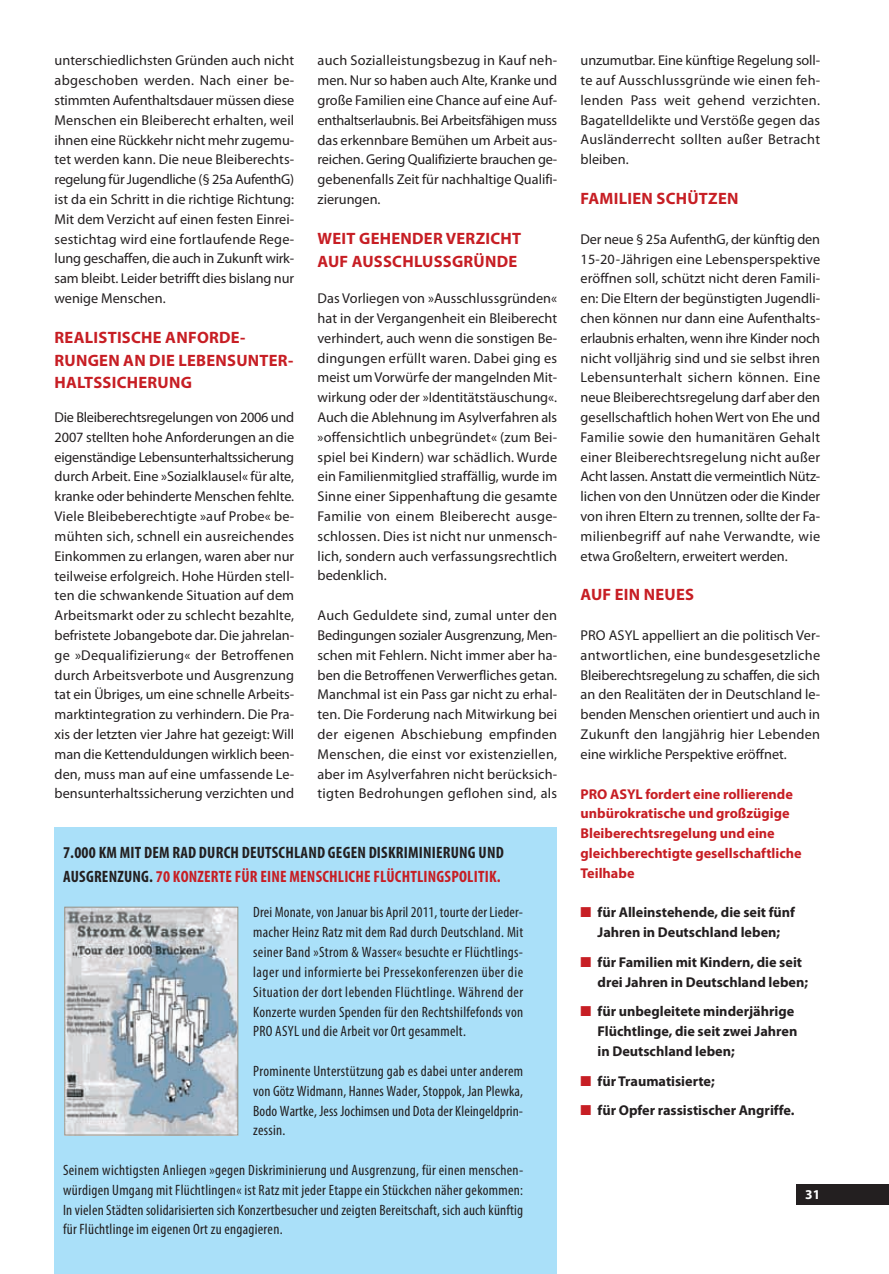
<style>
.page{position:relative;width:889px;height:1274px;background:#fff}
.page>*{position:absolute;margin:0;border:0;box-sizing:border-box;transform-origin:0 0}
.t1{font:700 16.5px/22.8px "Myriad Pro";letter-spacing:.015em;color:#c71e24}
.t2{font:700 condensed 16.5px/24px "Myriad Pro";letter-spacing:.015em;color:#231f20}
.t3{font:condensed 15px/19.8px "Myriad Pro";letter-spacing:.02em;color:#231f20;text-align:justify}
.t4{font:14.25px/19.8px "Myriad Pro";color:#231f20;text-align:justify}
.t5{font:700 14.25px/19.8px "Myriad Pro";color:#231f20}
.t6{font:700 14.25px/19.8px "Myriad Pro";color:#c71e24}
.t7{font:700 13.5px "Myriad Pro";color:#fff}
.s1{color:#c71e24}
</style>
<div class="page">
<svg style="left:54px;top:827px;width:835px;height:446px"></svg>
<p class="t4" style="left:55px;top:52px;width:241px">unterschiedlichsten Gründen auch nicht abgeschoben werden. Nach einer be&shy;stimmten Aufenthaltsdauer müssen diese Menschen ein Bleiberecht erhalten, weil ihnen eine Rückkehr nicht mehr zugemu&shy;tet werden kann. Die neue Bleiberechts&shy;regelung für Jugendliche (§ 25a AufenthG) ist da ein Schritt in die richtige Richtung:<br>Mit dem Verzicht auf einen festen Einrei&shy;sestichtag wird eine fortlaufende Rege&shy;lung geschaffen, die auch in Zukunft wirk&shy;sam bleibt. Leider betrifft dies bislang nur wenige Menschen.</p>
<p class="t1" style="left:55px;top:327px;width:240px">REALISTISCHE ANFORDE-<br>RUNGEN AN DIE LEBENSUNTER-<br>HALTSSICHERUNG</p>
<p class="t4" style="left:55px;top:409px;width:241px">Die Bleiberechtsregelungen von 2006 und 2007 stellten hohe Anforderungen an die eigenständige Lebensunterhaltssicherung durch Arbeit. Eine »Sozialklausel« für alte, kranke oder behinderte Menschen fehlte.<br>Viele Bleibeberechtigte »auf Probe« be&shy;mühten sich, schnell ein ausreichendes Einkommen zu erlangen, waren aber nur teilweise erfolgreich. Hohe Hürden stell&shy;ten die schwankende Situation auf dem Arbeitsmarkt oder zu schlecht bezahlte, befristete Jobangebote dar. Die jahrelan&shy;ge »Dequalifizierung« der Betroffenen durch Arbeitsverbote und Ausgrenzung tat ein Übriges, um eine schnelle Arbeits&shy;marktintegration zu verhindern. Die Pra&shy;xis der letzten vier Jahre hat gezeigt: Will man die Kettenduldungen wirklich been&shy;den, muss man auf eine umfassende Le&shy;bensunterhaltssicherung verzichten und</p>
<p class="t4" style="left:317px;top:52px;width:241px">auch Sozialleistungsbezug in Kauf neh&shy;men. Nur so haben auch Alte, Kranke und große Familien eine Chance auf eine Auf&shy;enthaltserlaubnis. Bei Arbeitsfähigen muss das erkennbare Bemühen um Arbeit aus&shy;reichen. Gering Qualifizierte brauchen ge&shy;gebenenfalls Zeit für nachhaltige Qualifi&shy;zierungen.</p>
<p class="t1" style="left:317px;top:228px;width:205px">WEIT GEHENDER VERZICHT<br>AUF AUSSCHLUSSGRÜNDE</p>
<p class="t4" style="left:317px;top:290px;width:241px">Das Vorliegen von »Ausschlussgründen« hat in der Vergangenheit ein Bleiberecht verhindert, auch wenn die sonstigen Be&shy;dingungen erfüllt waren. Dabei ging es meist um Vorwürfe der mangelnden Mit&shy;wirkung oder der »Identitätstäuschung«.<br>Auch die Ablehnung im Asylverfahren als »offensichtlich unbegründet« (zum Bei&shy;spiel bei Kindern) war schädlich. Wurde ein Familienmitglied straffällig, wurde im Sinne einer Sippenhaftung die gesamte Familie von einem Bleiberecht ausge&shy;schlossen. Dies ist nicht nur unmensch&shy;lich, sondern auch verfassungsrechtlich bedenklich.</p>
<p class="t4" style="left:317px;top:606px;width:241px">Auch Geduldete sind, zumal unter den Bedingungen sozialer Ausgrenzung, Men&shy;schen mit Fehlern. Nicht immer aber ha&shy;ben die Betroffenen Verwerfliches getan.<br>Manchmal ist ein Pass gar nicht zu erhal&shy;ten. Die Forderung nach Mitwirkung bei der eigenen Abschiebung empfinden Menschen, die einst vor existenziellen, aber im Asylverfahren nicht berücksich&shy;tigten Bedrohungen geflohen sind, als</p>
<p class="t2" style="left:63px;top:842px;width:442px">7.000 KM MIT DEM RAD DURCH DEUTSCHLAND GEGEN DISKRIMINIERUNG UND<br>AUSGRENZUNG. <span class="s1">70 KONZERTE FÜR EINE MENSCHLICHE FLÜCHTLINGSPOLITIK.</span></p>
<p class="t3" style="left:253px;top:903px;width:271px">Drei Monate, von Januar bis April 2011, tourte der Lieder&shy;macher Heinz Ratz mit dem Rad durch Deutschland. Mit seiner Band »Strom &amp; Wasser« besuchte er Flüchtlings&shy;lager und informierte bei Pressekonferenzen über die Situation der dort lebenden Flüchtlinge. Während der Konzerte wurden Spenden für den Rechtshilfefonds von PRO ASYL und die Arbeit vor Ort gesammelt.</p>
<p class="t3" style="left:253px;top:1062px;width:271px">Prominente Unterstützung gab es dabei unter anderem von Götz Widmann, Hannes Wader, Stoppok, Jan Plewka, Bodo Wartke, Jess Jochimsen und Dota der Kleingeldprin&shy;zessin.</p>
<p class="t3" style="left:63px;top:1161px;width:461px">Seinem wichtigsten Anliegen »gegen Diskriminierung und Ausgrenzung, für einen menschen&shy;würdigen Umgang mit Flüchtlingen« ist Ratz mit jeder Etappe ein Stückchen näher gekommen:<br>In vielen Städten solidarisierten sich Konzertbesucher und zeigten Bereitschaft, sich auch künftig für Flüchtlinge im eigenen Ort zu engagieren.</p>
<p class="t4" style="left:580px;top:52px;width:241px">unzumutbar. Eine künftige Regelung soll&shy;te auf Ausschlussgründe wie einen feh&shy;lenden Pass weit gehend verzichten.<br>Bagatelldelikte und Verstöße gegen das Ausländerrecht sollten außer Betracht bleiben.</p>
<p class="t1" style="left:580px;top:189px;width:159px">FAMILIEN SCHÜTZEN</p>
<p class="t4" style="left:580px;top:230px;width:241px">Der neue § 25a AufenthG, der künftig den 15-20-Jährigen eine Lebensperspektive eröffnen soll, schützt nicht deren Famili&shy;en: Die Eltern der begünstigten Jugendli&shy;chen können nur dann eine Aufenthalts&shy;erlaubnis erhalten, wenn ihre Kinder noch nicht volljährig sind und sie selbst ihren Lebensunterhalt sichern können. Eine neue Bleiberechtsregelung darf aber den gesellschaftlich hohen Wert von Ehe und Familie sowie den humanitären Gehalt einer Bleiberechtsregelung nicht außer Acht lassen. Anstatt die vermeintlich Nütz&shy;lichen von den Unnützen oder die Kinder von ihren Eltern zu trennen, sollte der Fa&shy;milienbegriff auf nahe Verwandte, wie etwa Großeltern, erweitert werden.</p>
<p class="t1" style="left:580px;top:585px;width:115px">AUF EIN NEUES</p>
<p class="t4" style="left:580px;top:626px;width:241px">PRO ASYL appelliert an die politisch Ver&shy;antwortlichen, eine bundesgesetzliche Bleiberechtsregelung zu schaffen, die sich an den Realitäten der in Deutschland le&shy;benden Menschen orientiert und auch in Zukunft den langjährig hier Lebenden eine wirkliche Perspektive eröffnet.</p>
<p class="t6" style="left:580px;top:785px;width:223px">PRO ASYL fordert eine rollierende unbürokratische und großzügige<br>Bleiberechtsregelung und eine gleichberechtigte gesellschaftliche<br>Teilhabe</p>
<p class="t5" style="left:580px;top:903px;width:216px;text-align:center"><span class="s1">■</span> für Alleinstehende, die seit fünf<br>Jahren in Deutschland leben;</p>
<p class="t5" style="left:597px;top:953px;width:212px;text-indent:-17px"><span class="s1">■</span> für Familien mit Kindern, die seit drei Jahren in Deutschland leben;</p>
<p class="t5" style="left:597px;top:1002px;width:201px;text-indent:-17px"><span class="s1">■</span> für unbegleitete minderjährige<br>Flüchtlinge, die seit zwei Jahren in Deutschland leben;</p>
<p class="t5" style="left:580px;top:1072px;width:136px"><span class="s1">■</span> für Traumatisierte;</p>
<p class="t5" style="left:580px;top:1101px;width:215px"><span class="s1">■</span> für Opfer rassistischer Angriffe.</p>
<p class="t7" style="left:805px;top:1188px;width:16px">31</p>
</div>
